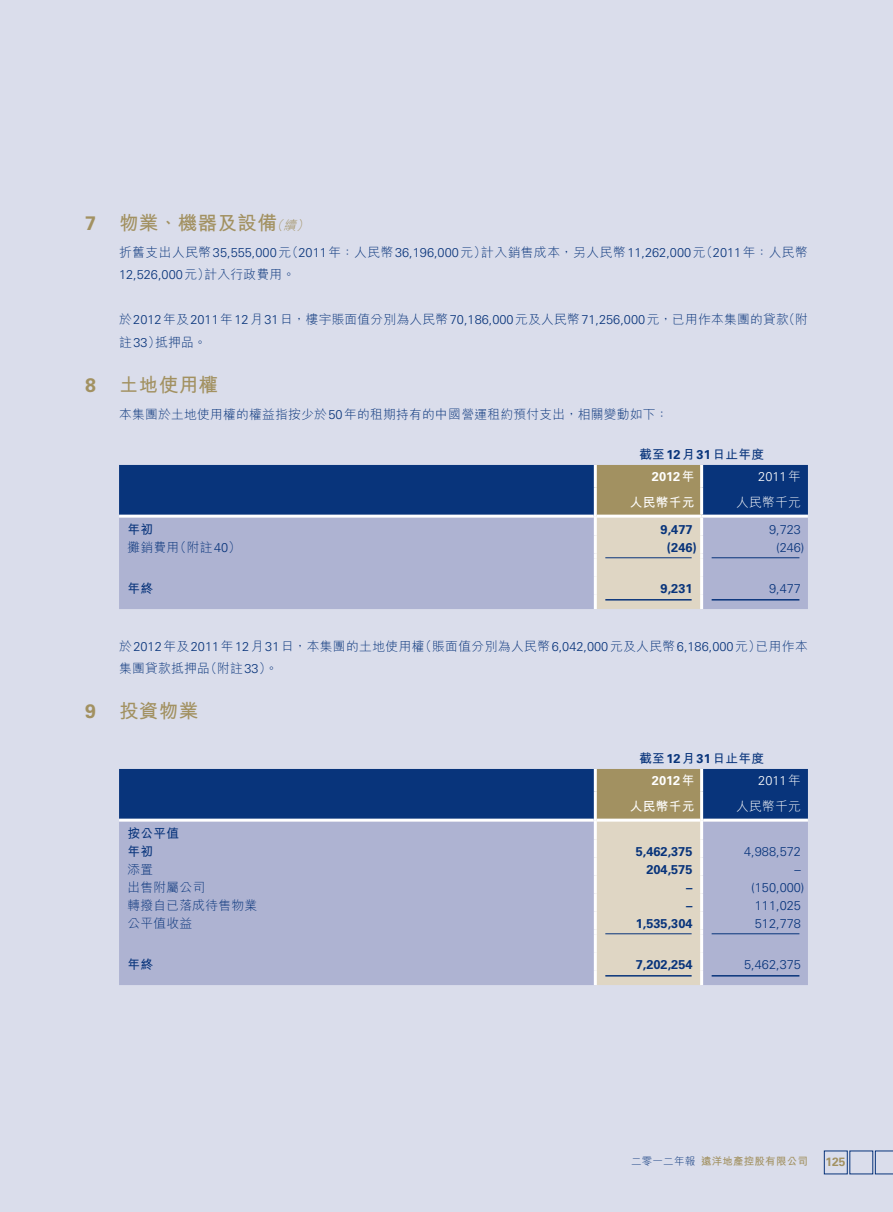
<style>
.page{position:relative;width:893px;height:1212px;background:#daddeb}
.page>*{position:absolute;margin:0;border:0;box-sizing:border-box;transform-origin:0 0}
.t1{font:700 19.5px "M Hei HK";letter-spacing:.02em;color:#a29161}
.t2{font:300 12.75px/22.5px "M Hei HK";letter-spacing:.02em;color:#08347b}
.t3{font:300 12.75px/22.5px "Univers LT Std";color:#08347b}
.t4{font:700 12.75px "Univers LT Std";color:#08347b}
.t5{font:700 12.75px/18px "M Hei HK";letter-spacing:.02em;color:#08347b}
.t6{font:700 12.75px "Univers LT Std";color:#fff}
.t7{font:300 12.75px "Univers LT Std";color:#fff}
.t8{font:700 12.75px "M Hei HK";letter-spacing:.02em;color:#fff}
.t9{font:300 12.75px "M Hei HK";letter-spacing:.02em;color:#fff}
.t10{font:700 12px "Univers LT Std";color:#a29161}
.t11{font:700 10.5px "M Hei HK";letter-spacing:.02em;color:#a29161}
.s1{font-family:"Univers LT Std"}
.s2{font-weight:300;font-style:italic;font-size:12.75px}
.s3{font-family:"M Hei HK"}
.s4{font-weight:300;color:#08347b}
</style>
<div class="page">
<svg style="left:875px;top:1151px;width:18px;height:23px"></svg>
<svg style="left:119px;top:465px;width:689px;height:144px;background:#808eb0"></svg>
<hr style="left:594px;top:594px;width:3px;height:15px;background:#fff">
<hr style="left:700px;top:594px;width:3px;height:15px;background:#fff">
<hr style="left:702px;top:515px;width:106px;height:3px;background:#fff">
<hr style="left:594px;top:465px;width:3px;height:22px;background:#fff">
<hr style="left:700px;top:465px;width:3px;height:22px;background:#fff">
<hr style="left:700px;top:487px;width:3px;height:28px;background:#fff">
<hr style="left:597px;top:515px;width:105px;height:3px;background:#fff">
<hr style="left:119px;top:515px;width:475px;height:3px;background:#fff">
<hr style="left:594px;top:487px;width:3px;height:29px;background:#fff">
<hr style="left:594px;top:516px;width:3px;height:20px;background:#fff">
<hr style="left:594px;top:536px;width:3px;height:18px;background:#fff">
<hr style="left:594px;top:558px;width:3px;height:18px;background:#fff">
<hr style="left:594px;top:576px;width:3px;height:18px;background:#fff">
<hr style="left:700px;top:518px;width:3px;height:18px;background:#fff">
<hr style="left:700px;top:536px;width:3px;height:18px;background:#fff">
<hr style="left:700px;top:558px;width:3px;height:18px;background:#fff">
<hr style="left:700px;top:576px;width:3px;height:18px;background:#fff">
<hr style="left:605px;top:557px;width:87px;height:1px;background:#08347b">
<hr style="left:712px;top:557px;width:87px;height:1px;background:#08347b">
<hr style="left:605px;top:599px;width:87px;height:1px;background:#08347b">
<hr style="left:712px;top:599px;width:87px;height:1px;background:#08347b">
<svg style="left:119px;top:769px;width:689px;height:216px;background:#929cbb"></svg>
<hr style="left:594px;top:970px;width:3px;height:15px;background:#fff">
<hr style="left:700px;top:970px;width:3px;height:15px;background:#fff">
<hr style="left:119px;top:819px;width:475px;height:3px;background:#fff">
<hr style="left:597px;top:819px;width:103px;height:3px;background:#fff">
<hr style="left:703px;top:819px;width:105px;height:3px;background:#fff">
<hr style="left:594px;top:769px;width:3px;height:22px;background:#fff">
<hr style="left:700px;top:769px;width:3px;height:22px;background:#fff">
<hr style="left:700px;top:791px;width:3px;height:29px;background:#fff">
<hr style="left:594px;top:791px;width:3px;height:29px;background:#fff">
<hr style="left:594px;top:820px;width:3px;height:20px;background:#fff">
<hr style="left:594px;top:840px;width:3px;height:18px;background:#fff">
<hr style="left:594px;top:858px;width:3px;height:18px;background:#fff">
<hr style="left:594px;top:876px;width:3px;height:18px;background:#fff">
<hr style="left:594px;top:894px;width:3px;height:18px;background:#fff">
<hr style="left:594px;top:912px;width:3px;height:18px;background:#fff">
<hr style="left:594px;top:934px;width:3px;height:18px;background:#fff">
<hr style="left:594px;top:952px;width:3px;height:18px;background:#fff">
<hr style="left:700px;top:820px;width:3px;height:20px;background:#fff">
<hr style="left:700px;top:840px;width:3px;height:18px;background:#fff">
<hr style="left:700px;top:858px;width:3px;height:18px;background:#fff">
<hr style="left:700px;top:876px;width:3px;height:18px;background:#fff">
<hr style="left:700px;top:894px;width:3px;height:18px;background:#fff">
<hr style="left:700px;top:912px;width:3px;height:18px;background:#fff">
<hr style="left:700px;top:934px;width:3px;height:18px;background:#fff">
<hr style="left:700px;top:952px;width:3px;height:18px;background:#fff">
<hr style="left:605px;top:933px;width:87px;height:1px;background:#08347b">
<hr style="left:712px;top:933px;width:87px;height:1px;background:#08347b">
<hr style="left:605px;top:975px;width:87px;height:1px;background:#08347b">
<hr style="left:712px;top:975px;width:87px;height:1px;background:#08347b">
<h1 class="t1" style="left:85px;top:209px;width:228px"><span class="s1">7</span> 物業、機器及設備<span class="s2">（續）</span></h1>
<p class="t3" style="left:119px;top:241px;width:690px"><span class="s3">折舊支出人民幣</span>35,555,000<span class="s3">元（</span>2011<span class="s3">年：人民幣</span>36,196,000<span class="s3">元）計入銷售成本，另人民幣</span>11,262,000<span class="s3">元（</span>2011<span class="s3">年：人民幣<br></span>12,526,000<span class="s3">元）計入行政費用。</span></p>
<p class="t2" style="left:119px;top:308px;width:690px">於<span class="s1">2012</span>年及<span class="s1">2011</span>年<span class="s1">12</span>月<span class="s1">31</span>日，樓宇賬面值分別為人民幣<span class="s1">70,186,000</span>元及人民幣<span class="s1">71,256,000</span>元，已用作本集團的貸款（附註<span class="s1">33</span>）抵押品。</p>
<h1 class="t1" style="left:85px;top:370px;width:135px"><span class="s1">8</span> 土地使用權</h1>
<p class="t2" style="left:119px;top:402px;width:551px">本集團於土地使用權的權益指按少於<span class="s1">50</span>年的租期持有的中國營運租約預付支出，相關變動如下：</p>
<p class="t5" style="left:639px;top:444px;width:127px">截至<span class="s1">12</span>月<span class="s1">31</span>日止年度</p>
<p class="t6" style="left:652px;top:469px;width:44px">2012<span class="s3">年</span></p>
<p class="t7" style="left:758px;top:469px;width:44px">2011<span class="s3">年</span></p>
<p class="t8" style="left:630px;top:493px;width:66px">人民幣千元</p>
<p class="t9" style="left:736px;top:496px;width:66px">人民幣千元</p>
<p class="t5" style="left:128px;top:519px;width:27px">年初</p>
<p class="t4" style="left:661px;top:522px;width:33px">9,477</p>
<p class="t3" style="left:769px;top:518px;width:33px">9,723</p>
<p class="t2" style="left:128px;top:536px;width:115px">攤銷費用（附註<span class="s1">40</span>）</p>
<p class="t4" style="left:667px;top:540px;width:31px">(246)</p>
<p class="t3" style="left:776px;top:536px;width:30px">(246)</p>
<p class="t5" style="left:128px;top:578px;width:27px">年終</p>
<p class="t4" style="left:661px;top:580px;width:33px">9,231</p>
<p class="t3" style="left:769px;top:577px;width:33px">9,477</p>
<p class="t2" style="left:119px;top:635px;width:690px">於<span class="s1">2012</span>年及<span class="s1">2011</span>年<span class="s1">12</span>月<span class="s1">31</span>日，本集團的土地使用權（賬面值分別為人民幣<span class="s1">6,042,000</span>元及人民幣<span class="s1">6,186,000</span>元）已用作本集團貸款抵押品（附註<span class="s1">33</span>）。</p>
<h1 class="t1" style="left:85px;top:697px;width:115px"><span class="s1">9</span> 投資物業</h1>
<p class="t5" style="left:639px;top:748px;width:127px">截至<span class="s1">12</span>月<span class="s1">31</span>日止年度</p>
<p class="t6" style="left:652px;top:773px;width:44px">2012<span class="s3">年</span></p>
<p class="t7" style="left:758px;top:773px;width:44px">2011<span class="s3">年</span></p>
<p class="t8" style="left:630px;top:797px;width:66px">人民幣千元</p>
<p class="t9" style="left:736px;top:800px;width:66px">人民幣千元</p>
<p class="t5" style="left:128px;top:823px;width:53px">按公平值年初</p>
<p class="t4" style="left:636px;top:844px;width:58px">5,462,375</p>
<p class="t3" style="left:744px;top:840px;width:58px">4,988,572</p>
<p class="t2" style="left:128px;top:858px;width:27px">添置</p>
<p class="t4" style="left:646px;top:862px;width:48px">204,575</p>
<p class="t3" style="left:794px;top:858px;width:8px">–</p>
<p class="t2" style="left:128px;top:876px;width:79px">出售附屬公司</p>
<p class="t4" style="left:686px;top:880px;width:8px">–</p>
<p class="t3" style="left:751px;top:876px;width:55px">(150,000)</p>
<p class="t2" style="left:128px;top:894px;width:131px">轉撥自已落成待售物業</p>
<p class="t4" style="left:686px;top:898px;width:8px">–</p>
<p class="t3" style="left:755px;top:894px;width:48px">111,025</p>
<p class="t2" style="left:128px;top:912px;width:66px">公平值收益</p>
<p class="t4" style="left:636px;top:916px;width:58px">1,535,304</p>
<p class="t3" style="left:755px;top:912px;width:48px">512,778</p>
<p class="t5" style="left:128px;top:954px;width:27px">年終</p>
<p class="t4" style="left:636px;top:956px;width:58px">7,202,254</p>
<p class="t3" style="left:744px;top:953px;width:58px">5,462,375</p>
<p class="t11" style="left:631px;top:1153px;width:178px"><span class="s4">二零一二年報</span> 遠洋地產控股有限公司</p>
<p class="t10" style="left:825px;top:1155px;width:22px">125</p>
</div>
